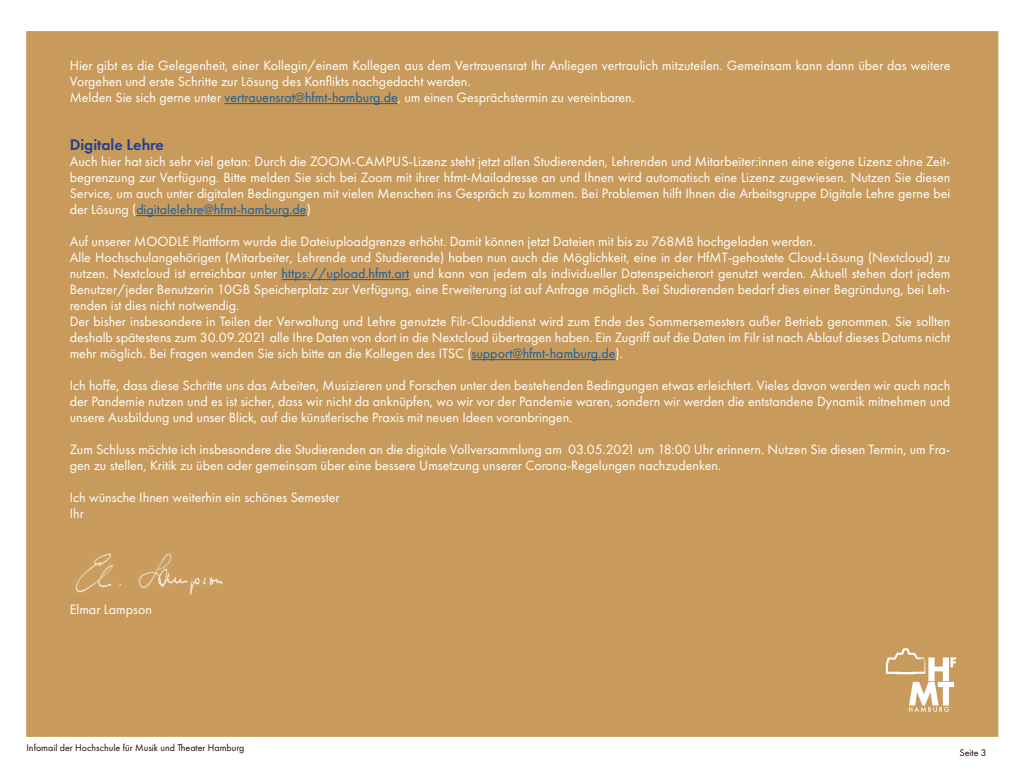
<style>
.page{position:relative;width:1024px;height:768px;background:#fff}
.page>*{position:absolute;margin:0;border:0;box-sizing:border-box;transform-origin:0 0}
.t1{font:600 16px "Futura PT";color:#253f8e}
.t2{font:14px/16px "Futura PT";color:#fff;text-align:justify}
.t3{font:10px "Futura PT";color:#1f0a00}
.s1{color:#175d9e}
</style>
<div class="page">
<div style="left:26px;top:31px;width:972px;height:706px;background:#c89b5d;border:1px solid #c89b5d"></div>
<svg style="left:886px;top:648px;width:70px;height:64px"></svg>
<div style="left:890px;top:661px;width:34px;height:9px;background:#c89b5d"></div>
<img style="left:76px;top:553px;width:147px;height:42px">
<hr style="left:224px;top:103px;width:174px;height:1px;background:#175d9e">
<hr style="left:136px;top:215px;width:171px;height:1px;background:#175d9e">
<hr style="left:282px;top:279px;width:127px;height:1px;background:#175d9e">
<hr style="left:471px;top:359px;width:145px;height:1px;background:#175d9e">
<p class="t2" style="left:70px;top:57px;width:882px">Hier gibt es die Gelegenheit, einer Kollegin/einem Kollegen aus dem Vertrauensrat Ihr Anliegen vertraulich mitzuteilen. Gemeinsam kann dann über das weitere<br>Vorgehen und erste Schritte zur Lösung des Konflikts nachgedacht werden.</p>
<p class="t2" style="left:70px;top:89px;width:567px">Melden Sie sich gerne unter <span class="s1">vertrauensrat@hfmt-hamburg.de</span>, um einen Gesprächstermin zu vereinbaren.</p>
<p class="t1" style="left:70px;top:135px;width:96px">Digitale Lehre</p>
<p class="t2" style="left:70px;top:153px;width:882px">Auch hier hat sich sehr viel getan: Durch die ZOOM-CAMPUS-Lizenz steht jetzt allen Studierenden, Lehrenden und Mitarbeiter:innen eine eigene Lizenz ohne Zeit&shy;begrenzung zur Verfügung. Bitte melden Sie sich bei Zoom mit ihrer hfmt-Mailadresse an und Ihnen wird automatisch eine Lizenz zugewiesen. Nutzen Sie diesen Service, um auch unter digitalen Bedingungen mit vielen Menschen ins Gespräch zu kommen. Bei Problemen hilft Ihnen die Arbeitsgruppe Digitale Lehre gerne bei der Lösung (<span class="s1">digitalelehre@hfmt-hamburg.de</span>)</p>
<p class="t2" style="left:70px;top:233px;width:748px">Auf unserer MOODLE Plattform wurde die Dateiuploadgrenze erhöht. Damit können jetzt Dateien mit bis zu 768MB hochgeladen werden.</p>
<p class="t2" style="left:70px;top:249px;width:882px">Alle Hochschulangehörigen (Mitarbeiter, Lehrende und Studierende) haben nun auch die Möglichkeit, eine in der HfMT-gehostete Cloud-Lösung (Nextcloud) zu nutzen. Nextcloud ist erreichbar unter <span class="s1">https://upload.hfmt.art</span> und kann von jedem als individueller Datenspeicherort genutzt werden. Aktuell stehen dort jedem Benutzer/jeder Benutzerin 10GB Speicherplatz zur Verfügung, eine Erweiterung ist auf Anfrage möglich. Bei Studierenden bedarf dies einer Begründung, bei Leh&shy;renden ist dies nicht notwendig.</p>
<p class="t2" style="left:70px;top:313px;width:882px">Der bisher insbesondere in Teilen der Verwaltung und Lehre genutzte Filr-Clouddienst wird zum Ende des Sommersemesters außer Betrieb genommen. Sie sollten deshalb spätestens zum 30.09.2021 alle Ihre Daten von dort in die Nextcloud übertragen haben. Ein Zugriff auf die Daten im Filr ist nach Ablauf dieses Datums nicht mehr möglich. Bei Fragen wenden Sie sich bitte an die Kollegen des ITSC (<span class="s1">support@hfmt-hamburg.de</span>).</p>
<p class="t2" style="left:70px;top:377px;width:882px">Ich hoffe, dass diese Schritte uns das Arbeiten, Musizieren und Forschen unter den bestehenden Bedingungen etwas erleichtert. Vieles davon werden wir auch nach der Pandemie nutzen und es ist sicher, dass wir nicht da anknüpfen, wo wir vor der Pandemie waren, sondern wir werden die entstandene Dynamik mitnehmen und unsere Ausbildung und unser Blick, auf die künstlerische Praxis mit neuen Ideen voranbringen.</p>
<p class="t2" style="left:70px;top:441px;width:882px">Zum Schluss möchte ich insbesondere die Studierenden an die digitale Vollversammlung am 03.05.2021 um 18:00 Uhr erinnern. Nutzen Sie diesen Termin, um Fra&shy;gen zu stellen, Kritik zu üben oder gemeinsam über eine bessere Umsetzung unserer Corona-Regelungen nachzudenken.</p>
<p class="t2" style="left:70px;top:489px;width:272px">Ich wünsche Ihnen weiterhin ein schönes Semester</p>
<p class="t2" style="left:70px;top:505px;width:16px">Ihr</p>
<p class="t2" style="left:70px;top:601px;width:84px">Elmar Lampson</p>
<p class="t3" style="left:27px;top:742px;width:219px">Infomail der Hochschule für Musik und Theater Hamburg</p>
<p class="t3" style="left:959px;top:747px;width:29px">Seite 3</p>
</div>
